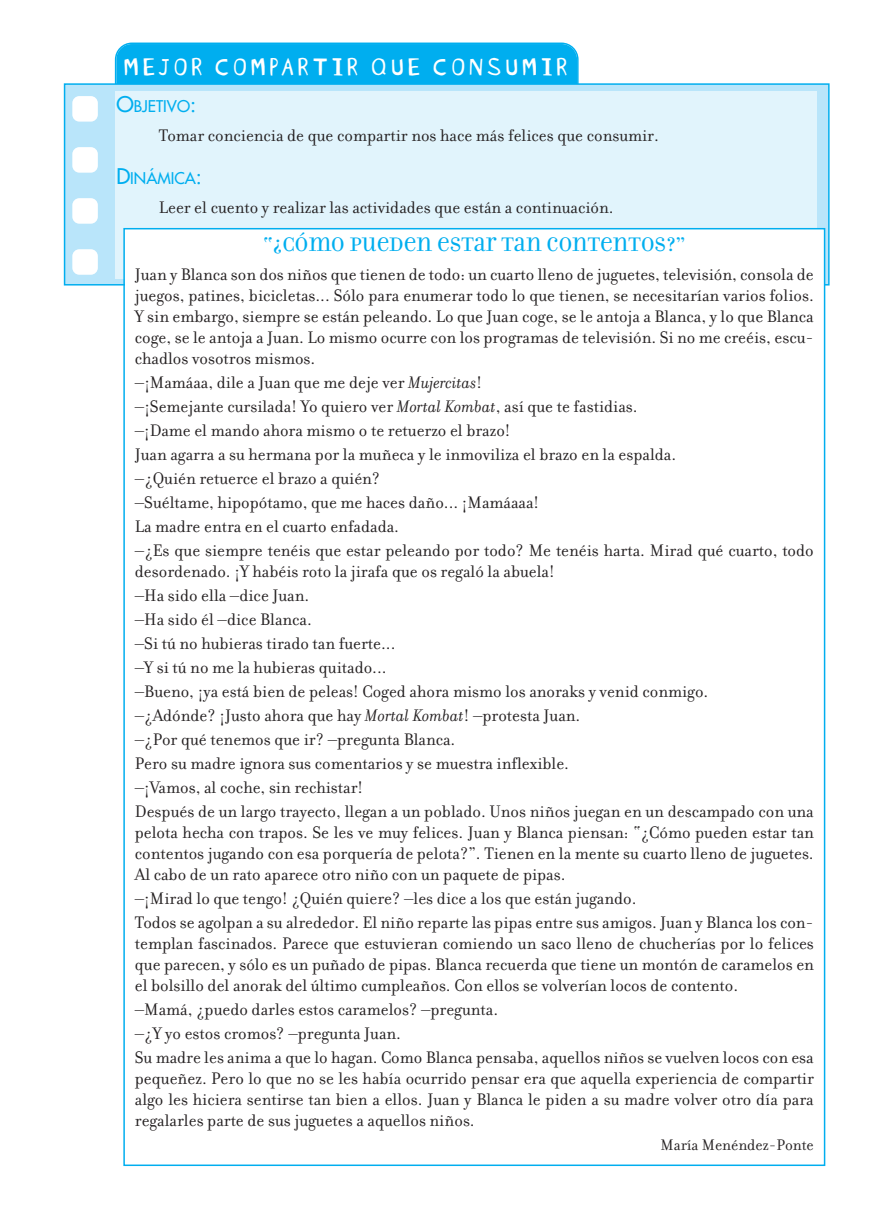
<style>
.page{position:relative;width:893px;height:1211px;background:#fff}
.page>*{position:absolute;margin:0;border:0;box-sizing:border-box;transform-origin:0 0}
.t1{font:27px "Blockhead Unplugged";letter-spacing:.035em;color:#fff}
.t2{font:21px "Filosofia Unicase";color:#00aeef}
.t3{font:18px/24px "Filosofia";color:#231f20;text-align:justify}
.t4{font:16.5px "Filosofia";color:#231f20}
.t5{font:15.75px "Futura";color:#00aeef}
.s1{font-size:21px}
.s2{font-style:italic}
</style>
<div class="page">
<div style="left:116px;top:44px;width:461px;height:57px;background:#00aeef;border-radius:16px"></div>
<div style="left:115px;top:43px;width:463px;height:59px;border:2px solid #00aeef;border-radius:16px"></div>
<div style="left:65px;top:85px;width:763px;height:199px;background:#b9e5fa"></div>
<div style="left:64px;top:83px;width:765px;height:202px;border:2px solid #00aeef"></div>
<div style="left:115px;top:92px;width:701px;height:187px;background:#e1f4fc"></div>
<div style="left:72px;top:96px;width:26px;height:26px;background:#fff;border-radius:7px"></div>
<div style="left:72px;top:147px;width:26px;height:26px;background:#fff;border-radius:7px"></div>
<div style="left:72px;top:198px;width:26px;height:26px;background:#fff;border-radius:7px"></div>
<div style="left:72px;top:249px;width:26px;height:26px;background:#fff;border-radius:7px"></div>
<div style="left:125px;top:229px;width:698px;height:935px;background:#fff"></div>
<h1 class="t1" style="left:122px;top:57px;width:447px">MEJOR COMPARTIR QUE CONSUMIR</h1>
<p class="t5" style="left:116px;top:98px;width:81px"><span class="s1">O</span>BJETIVO<span class="s1">:</span></p>
<p class="t3" style="left:159px;top:126px;width:501px">Tomar conciencia de que compartir nos hace más felices que consumir.</p>
<p class="t5" style="left:116px;top:170px;width:87px"><span class="s1">D</span>INÁMICA<span class="s1">:</span></p>
<p class="t3" style="left:159px;top:198px;width:456px">Leer el cuento y realizar las actividades que están a continuación.</p>
<p class="t2" style="left:263px;top:231px;width:424px">“¿CÓMO PUEDEN ESTAR TAN CONTENTOS?”</p>
<p class="t3" style="left:135px;top:266px;width:680px;line-height:21px">Juan y Blanca son dos niños que tienen de todo: un cuarto lleno de juguetes, televisión, consola de juegos, patines, bicicletas... Sólo para enumerar todo lo que tienen, se necesitarían varios folios.<br>Y sin embargo, siempre se están peleando. Lo que Juan coge, se le antoja a Blanca, y lo que Blanca coge, se le antoja a Juan. Lo mismo ocurre con los programas de televisión. Si no me creéis, escu&shy;chadlos vosotros mismos.</p>
<p class="t3" style="left:135px;top:373px;width:680px;text-align:left">–¡Mamáaa, dile a Juan que me deje ver <span class="s2">Mujercitas</span>!<br>–¡Semejante cursilada! Yo quiero ver <span class="s2">Mortal Kombat</span>, así que te fastidias.<br>–¡Dame el mando ahora mismo o te retuerzo el brazo!<br>Juan agarra a su hermana por la muñeca y le inmoviliza el brazo en la espalda.<br>–¿Quién retuerce el brazo a quién?<br>–Suéltame, hipopótamo, que me haces daño... ¡Mamáaaa!<br>La madre entra en el cuarto enfadada.<br>–¿Es que siempre tenéis que estar peleando por todo? Me tenéis harta. Mirad qué cuarto, todo</p>
<p class="t3" style="left:135px;top:562px;width:680px;text-align:left">desordenado. ¡Y habéis roto la jirafa que os regaló la abuela!<br>–Ha sido ella –dice Juan.<br>–Ha sido él –dice Blanca.<br>–Si tú no hubieras tirado tan fuerte...<br>–Y si tú no me la hubieras quitado...<br>–Bueno, ¡ya está bien de peleas! Coged ahora mismo los anoraks y venid conmigo.<br>–¿Adónde? ¡Justo ahora que hay <span class="s2">Mortal Kombat</span>! –protesta Juan.<br>–¿Por qué tenemos que ir? –pregunta Blanca.<br>Pero su madre ignora sus comentarios y se muestra inflexible.<br>–¡Vamos, al coche, sin rechistar!<br>Después de un largo trayecto, llegan a un poblado. Unos niños juegan en un descampado con una</p>
<p class="t3" style="left:135px;top:824px;width:680px;line-height:21px">pelota hecha con trapos. Se les ve muy felices. Juan y Blanca piensan: “¿Cómo pueden estar tan contentos jugando con esa porquería de pelota?”. Tienen en la mente su cuarto lleno de juguetes.<br>Al cabo de un rato aparece otro niño con un paquete de pipas.</p>
<p class="t3" style="left:135px;top:888px;width:680px">–¡Mirad lo que tengo! ¿Quién quiere? –les dice a los que están jugando.<br>Todos se agolpan a su alrededor. El niño reparte las pipas entre sus amigos. Juan y Blanca los con-</p>
<p class="t3" style="left:135px;top:935px;width:680px;line-height:21px">templan fascinados. Parece que estuvieran comiendo un saco lleno de chucherías por lo felices que parecen, y sólo es un puñado de pipas. Blanca recuerda que tiene un montón de caramelos en el bolsillo del anorak del último cumpleaños. Con ellos se volverían locos de contento.</p>
<p class="t3" style="left:135px;top:999px;width:680px;text-align:left">–Mamá, ¿puedo darles estos caramelos? –pregunta.<br>–¿Y yo estos cromos? –pregunta Juan.<br>Su madre les anima a que lo hagan. Como Blanca pensaba, aquellos niños se vuelven locos con esa</p>
<p class="t3" style="left:135px;top:1070px;width:680px;line-height:21px">pequeñez. Pero lo que no se les había ocurrido pensar era que aquella experiencia de compartir algo les hiciera sentirse tan bien a ellos. Juan y Blanca le piden a su madre volver otro día para regalarles parte de sus juguetes a aquellos niños.</p>
<p class="t4" style="left:660px;top:1138px;width:155px">María Menéndez-Ponte</p>
</div>
